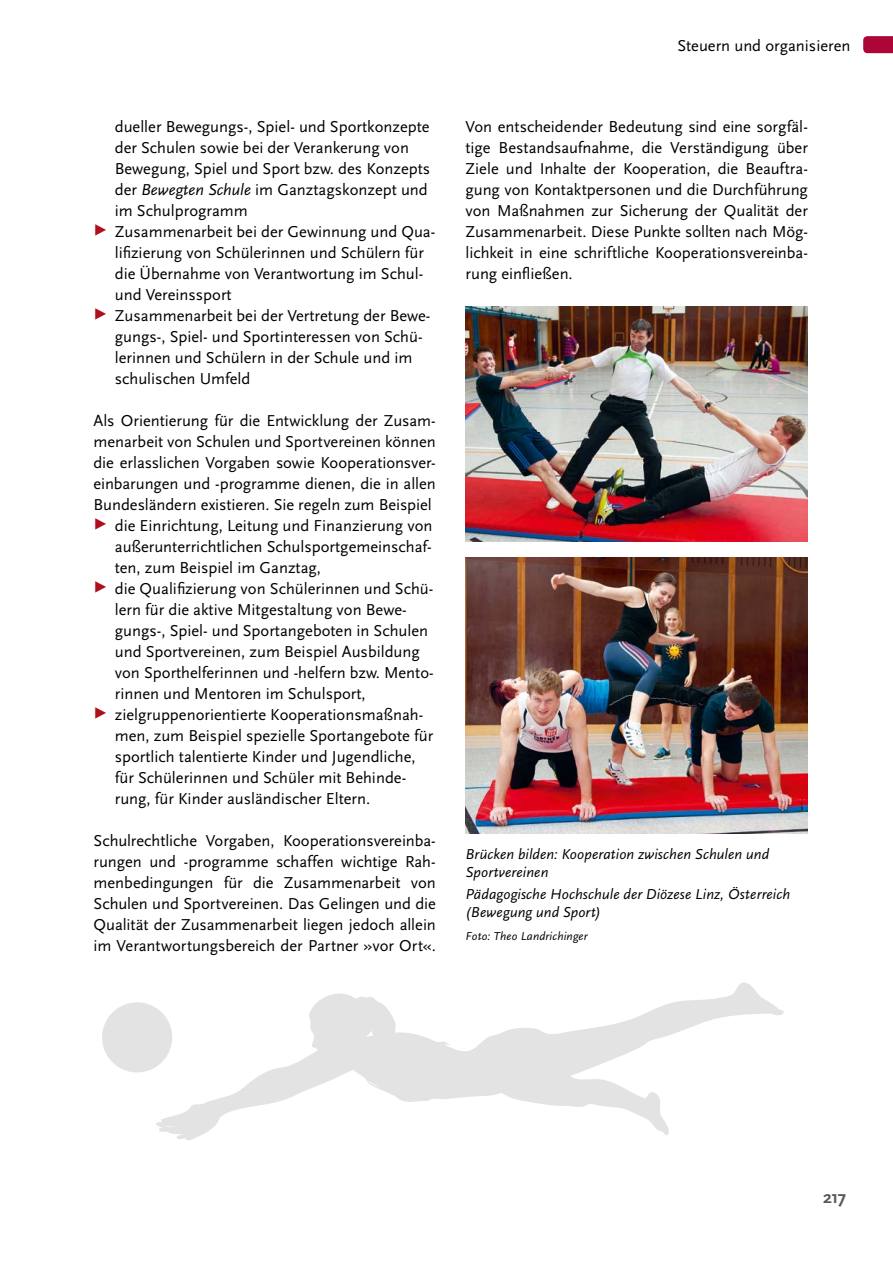
<style>
.page{position:relative;width:893px;height:1263px;background:#fff}
.page>*{position:absolute;margin:0;border:0;box-sizing:border-box;transform-origin:0 0}
.t1{font:700 18px "Scala Sans";color:#565655}
.Hauptteil_Grundtext_GT_stumpf_LZ_vor{font:16.5px/21px "Scala Sans";color:#000}
.t2{font:italic 15px/18px "Scala Sans";letter-spacing:.01em;color:#000}
.t3{font:italic 12px "Scala Sans";letter-spacing:.015em;color:#000}
.s1{font-style:italic}
.s2{font-size:22.5px;color:#ae0f1a}
</style>
<div class="page">
<svg style="left:156px;top:982px;width:628px;height:158px"></svg>
<svg style="left:102px;top:1000px;width:73px;height:75px"></svg>
<svg style="left:863px;top:36px;width:30px;height:17px"></svg>
<img style="left:466px;top:307px;width:342px;height:234px">
<img style="left:466px;top:557px;width:342px;height:277px">
<p class="Hauptteil_Grundtext_GT_stumpf_LZ_vor" style="left:115px;top:116px;width:317px">dueller Bewegungs-, Spiel- und Sportkonzepte der Schulen sowie bei der Verankerung von Bewegung, Spiel und Sport bzw. des Konzepts der <span class="s1">Bewegten Schule</span> im Ganztagskonzept und im Schulprogramm</p>
<p class="Hauptteil_Grundtext_GT_stumpf_LZ_vor" style="left:115px;top:221px;width:322px;text-indent:-21px"><span class="s2">Ω</span> Zusammenarbeit bei der Gewinnung und Qua&shy;lifizierung von Schülerinnen und Schülern für die Übernahme von Verantwortung im Schul&shy;und Vereinssport</p>
<p class="Hauptteil_Grundtext_GT_stumpf_LZ_vor" style="left:115px;top:305px;width:317px;text-indent:-21px"><span class="s2">Ω</span> Zusammenarbeit bei der Vertretung der Bewe&shy;gungs-, Spiel- und Sportinteressen von Schü&shy;lerinnen und Schülern in der Schule und im schulischen Umfeld</p>
<p class="Hauptteil_Grundtext_GT_stumpf_LZ_vor" style="left:94px;top:410px;width:344px;text-align:justify">Als Orientierung für die Entwicklung der Zusam&shy;menarbeit von Schulen und Sportvereinen können die erlasslichen Vorgaben sowie Kooperationsver&shy;einbarungen und -programme dienen, die in allen Bundesländern existieren. Sie regeln zum Beispiel</p>
<p class="Hauptteil_Grundtext_GT_stumpf_LZ_vor" style="left:115px;top:515px;width:319px;text-align:justify;text-indent:-21px"><span class="s2">Ω</span> die Einrichtung, Leitung und Finanzierung von außerunterrichtlichen Schulsportgemeinschaf&shy;ten, zum Beispiel im Ganztag,</p>
<p class="Hauptteil_Grundtext_GT_stumpf_LZ_vor" style="left:115px;top:578px;width:320px;text-indent:-21px"><span class="s2">Ω</span> die Qualifizierung von Schülerinnen und Schü&shy;lern für die aktive Mitgestaltung von Bewe&shy;gungs-, Spiel- und Sportangeboten in Schulen und Sportvereinen, zum Beispiel Ausbildung von Sporthelferinnen und -helfern bzw. Mento&shy;rinnen und Mentoren im Schulsport,</p>
<p class="Hauptteil_Grundtext_GT_stumpf_LZ_vor" style="left:115px;top:704px;width:320px;text-indent:-21px"><span class="s2">Ω</span> zielgruppenorientierte Kooperationsmaßnah&shy;men, zum Beispiel spezielle Sportangebote für sportlich talentierte Kinder und Jugendliche, für Schülerinnen und Schüler mit Behinde&shy;rung, für Kinder ausländischer Eltern.</p>
<p class="Hauptteil_Grundtext_GT_stumpf_LZ_vor" style="left:94px;top:830px;width:344px;text-align:justify">Schulrechtliche Vorgaben, Kooperationsvereinba&shy;rungen und -programme schaffen wichtige Rah&shy;menbedingungen für die Zusammenarbeit von Schulen und Sportvereinen. Das Gelingen und die Qualität der Zusammenarbeit liegen jedoch allein im Verantwortungsbereich der Partner »vor Ort«.</p>
<p class="Hauptteil_Grundtext_GT_stumpf_LZ_vor" style="left:677px;top:35px;width:175px">Steuern und organisieren</p>
<p class="Hauptteil_Grundtext_GT_stumpf_LZ_vor" style="left:466px;top:116px;width:344px;text-align:justify">Von entscheidender Bedeutung sind eine sorgfäl&shy;tige Bestandsaufnahme, die Verständigung über Ziele und Inhalte der Kooperation, die Beauftra&shy;gung von Kontaktpersonen und die Durchführung von Maßnahmen zur Sicherung der Qualität der Zusammenarbeit. Diese Punkte sollten nach Mög&shy;lichkeit in eine schriftliche Kooperationsvereinba&shy;rung einfließen.</p>
<p class="t2" style="left:466px;top:845px;width:305px">Brücken bilden: Kooperation zwischen Schulen und<br>Sportvereinen</p>
<p class="t2" style="left:466px;top:886px;width:326px">Pädagogische Hochschule der Diözese Linz, Österreich (Bewegung und Sport)</p>
<p class="t3" style="left:466px;top:929px;width:123px">Foto: Theo Landrichinger</p>
<p class="t1" style="left:823px;top:1187px;width:25px">217</p>
</div>
